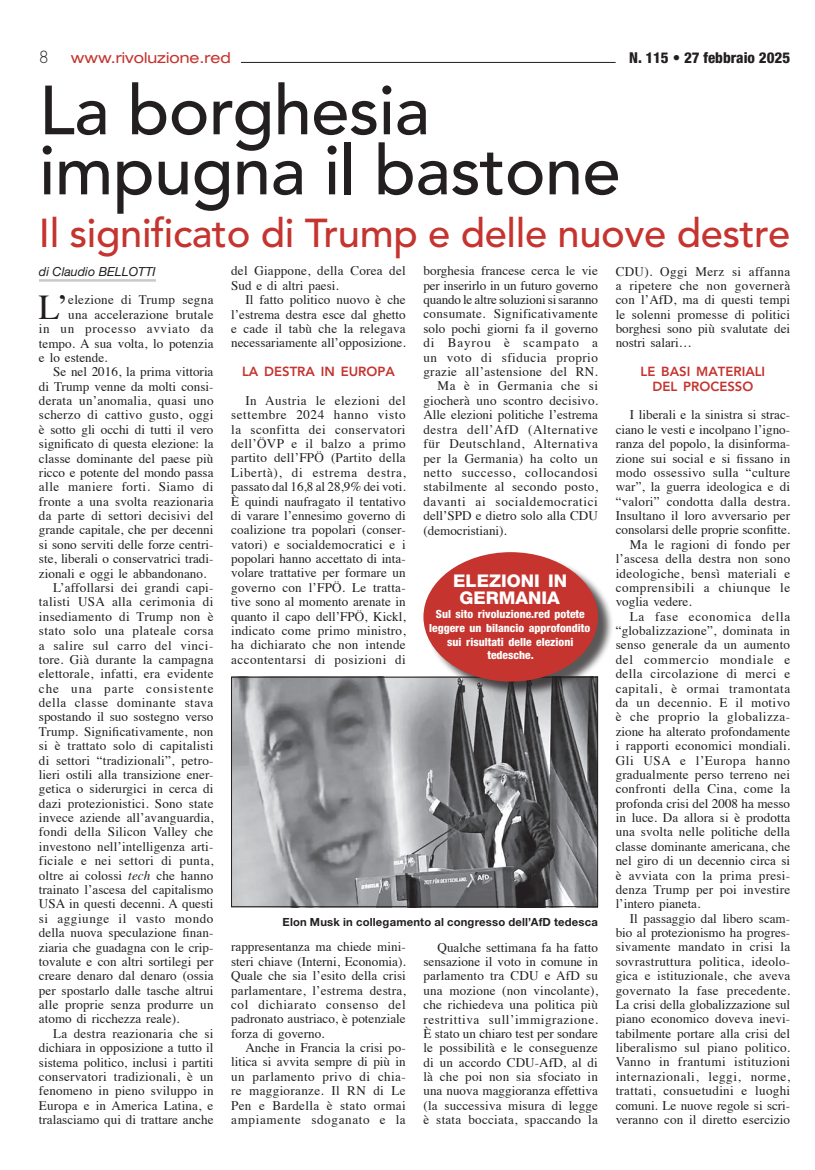
<style>
.page{position:relative;width:815px;height:1170px;background:#fff}
.page>*{position:absolute;margin:0;border:0;box-sizing:border-box;transform-origin:0 0}
.titolo_RIV_Avenir{font:500 68.75px "Avenir LT Std";letter-spacing:-.01em;color:#231f20}
.titolo_RIV_Avenir-2{font:500 40px "Avenir LT Std";letter-spacing:-.01em;color:#c5342f}
.Testo_RIV{font:34.88px "Times";color:#231f20}
.box_RIV_helv_compatta{font:800 17.5px/17.5px "Helvetica Neue LT Std";color:#fff;text-align:center}
.t1{font:300 16.25px "Futura Std";color:#231f20}
.t2{font:800 condensed 15px "Helvetica Neue LT Std";color:#231f20}
.t3{font:expanded 15px "Helvetica Neue LT Std";color:#c5342f}
.Testo_RIV-2{font:13.12px/14.4px "Times";letter-spacing:.01em;color:#231f20;text-align:justify}
.Sottotitolo_testo_RIV{font:800 13.12px "Avenir LT Std";color:#c5342f}
.Testo_RIV-3{font:13.12px "Times";letter-spacing:.055em;color:#231f20}
.Firma_RIV{font:italic 12.5px "Helvetica Neue LT Std";color:#231f20}
.box_RIV_helv_compatta-2{font:800 condensed 11.25px/13.8px "Helvetica Neue LT Std";color:#fff;text-align:center}
.didascalia_RIV{font:700 11.25px "Helvetica Neue LT Std";letter-spacing:.015em;color:#231f20}
.s1{font-style:italic}
</style>
<div class="page">
<hr style="left:241px;top:62px;width:375px;height:1px;background:#231f20">
<hr style="left:39px;top:279px;width:117px;height:3px;background:#c7c8ca">
<img style="left:233px;top:678px;width:363px;height:226px">
<div style="left:231px;top:676px;width:367px;height:230px;border:1px solid #231f20"></div>
<div style="left:425px;top:554px;width:188px;height:143px;background:#231f20;opacity:.75"></div>
<div style="left:423px;top:552px;width:175px;height:129px;background:#c5342f;border-radius:50%"></div>
<p class="t1" style="left:39px;top:47px;width:12px">8</p>
<p class="t3" style="left:71px;top:48px;width:161px">www.rivoluzione.red</p>
<p class="t2" style="left:629px;top:48px;width:162px">N. 115 • 27 febbraio 2025</p>
<p class="titolo_RIV_Avenir" style="left:39px;top:71px;width:393px">La borghesia</p>
<p class="titolo_RIV_Avenir" style="left:39px;top:131px;width:583px">impugna il bastone</p>
<p class="titolo_RIV_Avenir-2" style="left:39px;top:210px;width:753px">Il significato di Trump e delle nuove destre</p>
<p class="Firma_RIV" style="left:39px;top:263px;width:118px">di Claudio BELLOTTI</p>
<p class="Testo_RIV" style="left:39px;top:274px;width:31px">L’</p>
<p class="Testo_RIV-2" style="left:68px;top:291px;width:147px">elezione di Trump segna</p>
<p class="Testo_RIV-2" style="left:68px;top:306px;width:147px">una accelerazione brutale</p>
<p class="Testo_RIV-3" style="left:39px;top:316px;width:176px">in un processo avviato da</p>
<p class="Testo_RIV-2" style="left:39px;top:335px;width:176px">tempo. A sua volta, lo potenzia</p>
<p class="Testo_RIV-2" style="left:39px;top:349px;width:70px">e lo estende.</p>
<p class="Testo_RIV-2" style="left:39px;top:363px;width:176px;text-indent:14px">Se nel 2016, la prima vittoria di Trump venne da molti consi&shy;derata un’anomalia, quasi uno scherzo di cattivo gusto, oggi è sotto gli occhi di tutti il vero significato di questa elezione: la classe dominante del paese più ricco e potente del mondo passa alle maniere forti. Siamo di fronte a una svolta reazionaria da parte di settori decisivi del grande capitale, che per decenni si sono serviti delle forze centri&shy;ste, liberali o conservatrici tradi&shy;zionali e oggi le abbandonano.</p>
<p class="Testo_RIV-2" style="left:39px;top:579px;width:176px;text-indent:14px">L’affollarsi dei grandi capi&shy;talisti USA alla cerimonia di insediamento di Trump non è stato solo una plateale corsa a salire sul carro del vinci&shy;tore. Già durante la campagna elettorale, infatti, era evidente che una parte consistente della classe dominante stava spostando il suo sostegno verso Trump. Significativamente, non si è trattato solo di capitalisti di settori “tradizionali”, petro&shy;lieri ostili alla transizione ener&shy;getica o siderurgici in cerca di dazi protezionistici. Sono state invece aziende all’avanguardia, fondi della Silicon Valley che investono nell’intelligenza arti&shy;ficiale e nei settori di punta, oltre ai colossi <span class="s1">tech</span> che hanno trainato l’ascesa del capitalismo USA in questi decenni. A questi si aggiunge il vasto mondo della nuova speculazione finan&shy;ziaria che guadagna con le crip&shy;tovalute e con altri sortilegi per creare denaro dal denaro (ossia per spostarlo dalle tasche altrui alle proprie senza produrre un atomo di ricchezza reale).</p>
<p class="Testo_RIV-2" style="left:39px;top:1024px;width:176px;text-indent:14px">La destra reazionaria che si dichiara in opposizione a tutto il sistema politico, inclusi i partiti conservatori tradizionali, è un fenomeno in pieno sviluppo in Europa e in America Latina, e tralasciamo qui di trattare anche</p>
<p class="Testo_RIV-2" style="left:231px;top:263px;width:176px">del Giappone, della Corea del<br>Sud e di altri paesi.</p>
<p class="Testo_RIV-2" style="left:231px;top:291px;width:176px;text-indent:14px">Il fatto politico nuovo è che l’estrema destra esce dal ghetto e cade il tabù che la relegava necessariamente all’opposizione.</p>
<p class="Sottotitolo_testo_RIV" style="left:242px;top:364px;width:154px">LA DESTRA IN EUROPA</p>
<p class="Testo_RIV-2" style="left:231px;top:392px;width:176px;text-indent:14px">In Austria le elezioni del settembre 2024 hanno visto la sconfitta dei conservatori dell’ÖVP e il balzo a primo partito dell’FPÖ (Partito della Libertà), di estrema destra, passato dal 16,8 al 28,9% dei voti.<br>È quindi naufragato il tentativo di varare l’ennesimo governo di coalizione tra popolari (conser&shy;vatori) e socialdemocratici e i popolari hanno accettato di inta&shy;volare trattative per formare un governo con l’FPÖ. Le tratta&shy;tive sono al momento arenate in quanto il capo dell’FPÖ, Kickl, indicato come primo ministro, ha dichiarato che non intende accontentarsi di posizioni di</p>
<p class="Testo_RIV-2" style="left:423px;top:262px;width:176px">borghesia francese cerca le vie per inserirlo in un futuro governo quando le altre soluzioni si saranno consumate. Significativamente solo pochi giorni fa il governo di Bayrou è scampato a un voto di sfiducia proprio grazie all’astensione del RN.</p>
<p class="Testo_RIV-2" style="left:423px;top:377px;width:176px;text-indent:14px">Ma è in Germania che si giocherà uno scontro decisivo.<br>Alle elezioni politiche l’estrema destra dell’AfD (Alternative für Deutschland, Alternativa per la Germania) ha colto un netto successo, collocandosi stabilmente al secondo posto, davanti ai socialdemocratici dell’SPD e dietro solo alla CDU (democristiani).</p>
<p class="box_RIV_helv_compatta" style="left:453px;top:571px;width:116px">ELEZIONI IN<br>GERMANIA</p>
<p class="box_RIV_helv_compatta-2" style="left:429px;top:607px;width:163px">Sul sito rivoluzione.red potete leggere un bilancio approfondito sui risultati delle elezioni tedesche.</p>
<p class="didascalia_RIV" style="left:282px;top:914px;width:317px">Elon Musk in collegamento al congresso dell’AfD tedesca</p>
<p class="Testo_RIV-2" style="left:231px;top:938px;width:176px">rappresentanza ma chiede mini&shy;steri chiave (Interni, Economia).<br>Quale che sia l’esito della crisi parlamentare, l’estrema destra, col dichiarato consenso del padronato austriaco, è potenziale forza di governo.</p>
<p class="Testo_RIV-2" style="left:231px;top:1039px;width:176px;text-indent:14px">Anche in Francia la crisi po&shy;litica si avvita sempre di più in un parlamento privo di chia&shy;re maggioranze. Il RN di Le Pen e Bardella è stato ormai ampiamente sdoganato e la</p>
<p class="Testo_RIV-2" style="left:423px;top:938px;width:176px;text-indent:14px">Qualche settimana fa ha fatto sensazione il voto in comune in parlamento tra CDU e AfD su una mozione (non vincolante), che richiedeva una politica più restrittiva sull’immigrazione.<br>È stato un chiaro test per sondare le possibilità e le conseguenze di un accordo CDU-AfD, al di là che poi non sia sfociato in una nuova maggioranza effettiva (la successiva misura di legge è stata bocciata, spaccando la</p>
<p class="Testo_RIV-2" style="left:616px;top:263px;width:176px">CDU). Oggi Merz si affanna a ripetere che non governerà con l’AfD, ma di questi tempi le solenni promesse di politici borghesi sono più svalutate dei nostri salari…</p>
<p class="Sottotitolo_testo_RIV" style="left:641px;top:364px;width:126px">LE BASI MATERIALI</p>
<p class="Sottotitolo_testo_RIV" style="left:652px;top:378px;width:102px">DEL PROCESSO</p>
<p class="Testo_RIV-2" style="left:616px;top:406px;width:176px;text-indent:14px">I liberali e la sinistra si strac&shy;ciano le vesti e incolpano l’igno&shy;ranza del popolo, la disinforma&shy;zione sui social e si fissano in modo ossessivo sulla “culture war”, la guerra ideologica e di “valori” condotta dalla destra.<br>Insultano il loro avversario per consolarsi delle proprie sconfitte.</p>
<p class="Testo_RIV-2" style="left:616px;top:536px;width:176px;text-indent:14px">Ma le ragioni di fondo per l’ascesa della destra non sono ideologiche, bensì materiali e comprensibili a chiunque le voglia vedere.</p>
<p class="Testo_RIV-2" style="left:616px;top:608px;width:176px;text-indent:14px">La fase economica della “globalizzazione”, dominata in senso generale da un aumento del commercio mondiale e della circolazione di merci e capitali, è ormai tramontata da un decennio. E il motivo è che proprio la globalizza&shy;zione ha alterato profondamente i rapporti economici mondiali.<br>Gli USA e l’Europa hanno gradualmente perso terreno nei confronti della Cina, come la profonda crisi del 2008 ha messo in luce. Da allora si è prodotta una svolta nelle politiche della classe dominante americana, che nel giro di un decennio circa si è avviata con la prima presi&shy;denza Trump per poi investire l’intero pianeta.</p>
<p class="Testo_RIV-2" style="left:616px;top:909px;width:176px;text-indent:14px">Il passaggio dal libero scam&shy;bio al protezionismo ha progres&shy;sivamente mandato in crisi la sovrastruttura politica, ideolo&shy;gica e istituzionale, che aveva governato la fase precedente.<br>La crisi della globalizzazione sul piano economico doveva inevi&shy;tabilmente portare alla crisi del liberalismo sul piano politico.<br>Vanno in frantumi istituzioni internazionali, leggi, norme, trattati, consuetudini e luoghi comuni. Le nuove regole si scri&shy;veranno con il diretto esercizio</p>
</div>
